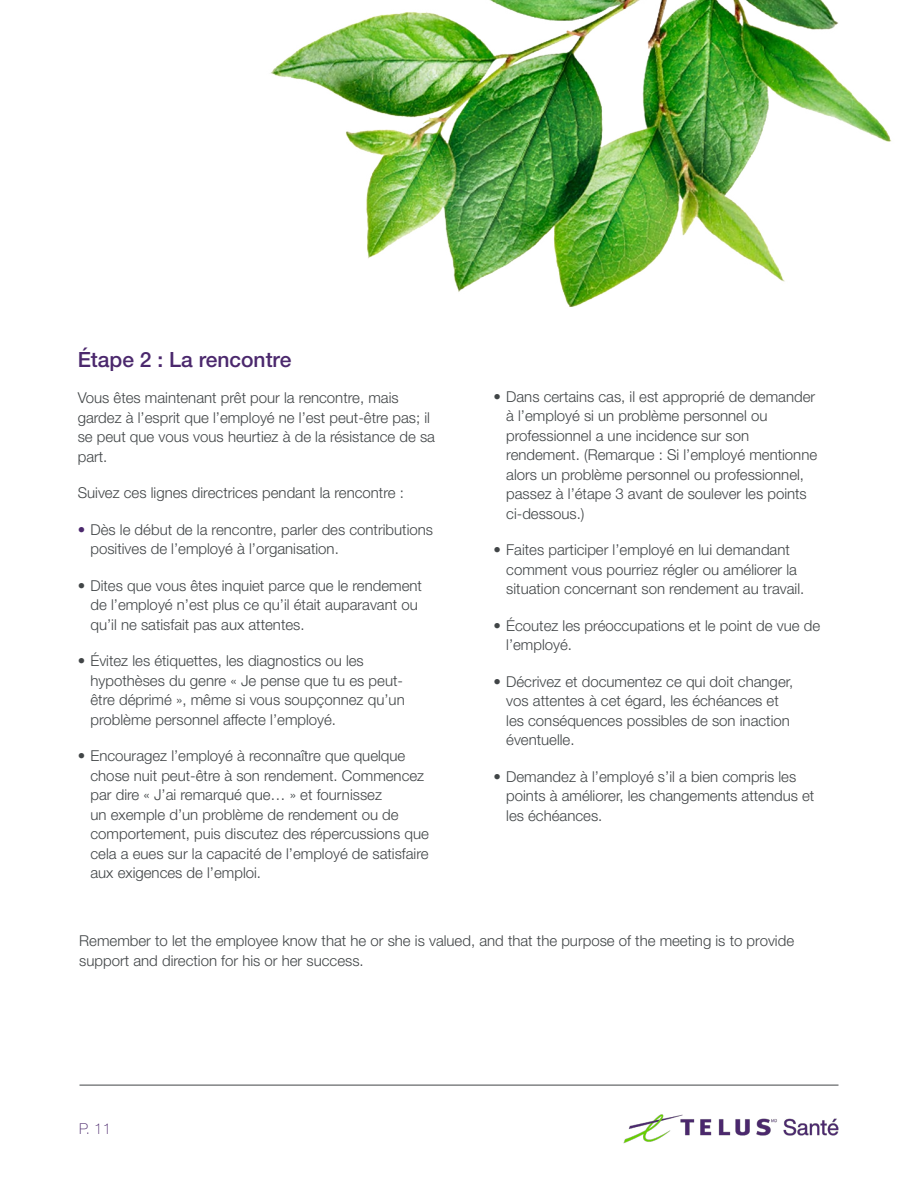
<style>
.page{position:relative;width:918px;height:1188px;background:#fff}
.page>*{position:absolute;margin:0;border:0;box-sizing:border-box;transform-origin:0 0}
.t1{font:500 21px "Helvetica Neue LT Std";color:#4b286d}
.t2{font:300 15px/19.5px "Helvetica Neue LT Std";color:#414547}
.t3{font:100 15px "Helvetica Neue LT Std";color:#4b286c}
.s1{color:#4b286d}
</style>
<div class="page">
<img style="left:623px;top:1114px;width:216px;height:30px">
<hr style="left:80px;top:1085px;width:758px;height:1px;background:#414547">
<img style="left:271px;top:0;width:620px;height:307px">
<h1 class="t1" style="left:78px;top:347px;width:215px">Étape 2 : La rencontre</h1>
<p class="t2" style="left:78px;top:388px;width:359px">Vous êtes maintenant prêt pour la rencontre, mais gardez à l’esprit que l’employé ne l’est peut-être pas; il se peut que vous vous heurtiez à de la résistance de sa part.</p>
<p class="t2" style="left:78px;top:483px;width:328px">Suivez ces lignes directrices pendant la rencontre :</p>
<p class="t2" style="left:90px;top:519px;width:344px;text-indent:-13px"><span class="s1">•</span> Dès le début de la rencontre, parler des contributions positives de l’employé à l’organisation.</p>
<p class="t2" style="left:90px;top:575px;width:333px;text-indent:-13px">• Dites que vous êtes inquiet parce que le rendement de l’employé n’est plus ce qu’il était auparavant ou qu’il ne satisfait pas aux attentes.</p>
<p class="t2" style="left:90px;top:651px;width:316px;text-indent:-13px">• Évitez les étiquettes, les diagnostics ou les hypothèses du genre « Je pense que tu es peut&shy;être déprimé », même si vous soupçonnez qu’un problème personnel affecte l’employé.</p>
<p class="t2" style="left:90px;top:746px;width:340px;text-indent:-13px">• Encouragez l’employé à reconnaître que quelque chose nuit peut-être à son rendement. Commencez par dire « J’ai remarqué que… » et fournissez<br>un exemple d’un problème de rendement ou de comportement, puis discutez des répercussions que cela a eues sur la capacité de l’employé de satisfaire aux exigences de l’emploi.</p>
<p class="t2" style="left:506px;top:386px;width:312px;text-indent:-13px">• Dans certains cas, il est approprié de demander à l’employé si un problème personnel ou professionnel a une incidence sur son rendement. (Remarque : Si l’employé mentionne alors un problème personnel ou professionnel, passez à l’étape 3 avant de soulever les points ci-dessous.)</p>
<p class="t2" style="left:506px;top:540px;width:300px;text-indent:-13px">• Faites participer l’employé en lui demandant comment vous pourriez régler ou améliorer la situation concernant son rendement au travail.</p>
<p class="t2" style="left:506px;top:615px;width:315px;text-indent:-13px">• Écoutez les préoccupations et le point de vue de l’employé.</p>
<p class="t2" style="left:506px;top:671px;width:289px;text-indent:-13px">• Décrivez et documentez ce qui doit changer, vos attentes à cet égard, les échéances et les conséquences possibles de son inaction éventuelle.</p>
<p class="t2" style="left:506px;top:766px;width:310px;text-indent:-13px">• Demandez à l’employé s’il a bien compris les points à améliorer, les changements attendus et les échéances.</p>
<p class="t2" style="left:79px;top:931px;width:716px">Remember to let the employee know that he or she is valued, and that the purpose of the meeting is to provide support and direction for his or her success.</p>
<p class="t3" style="left:79px;top:1120px;width:33px">P. 11</p>
</div>
